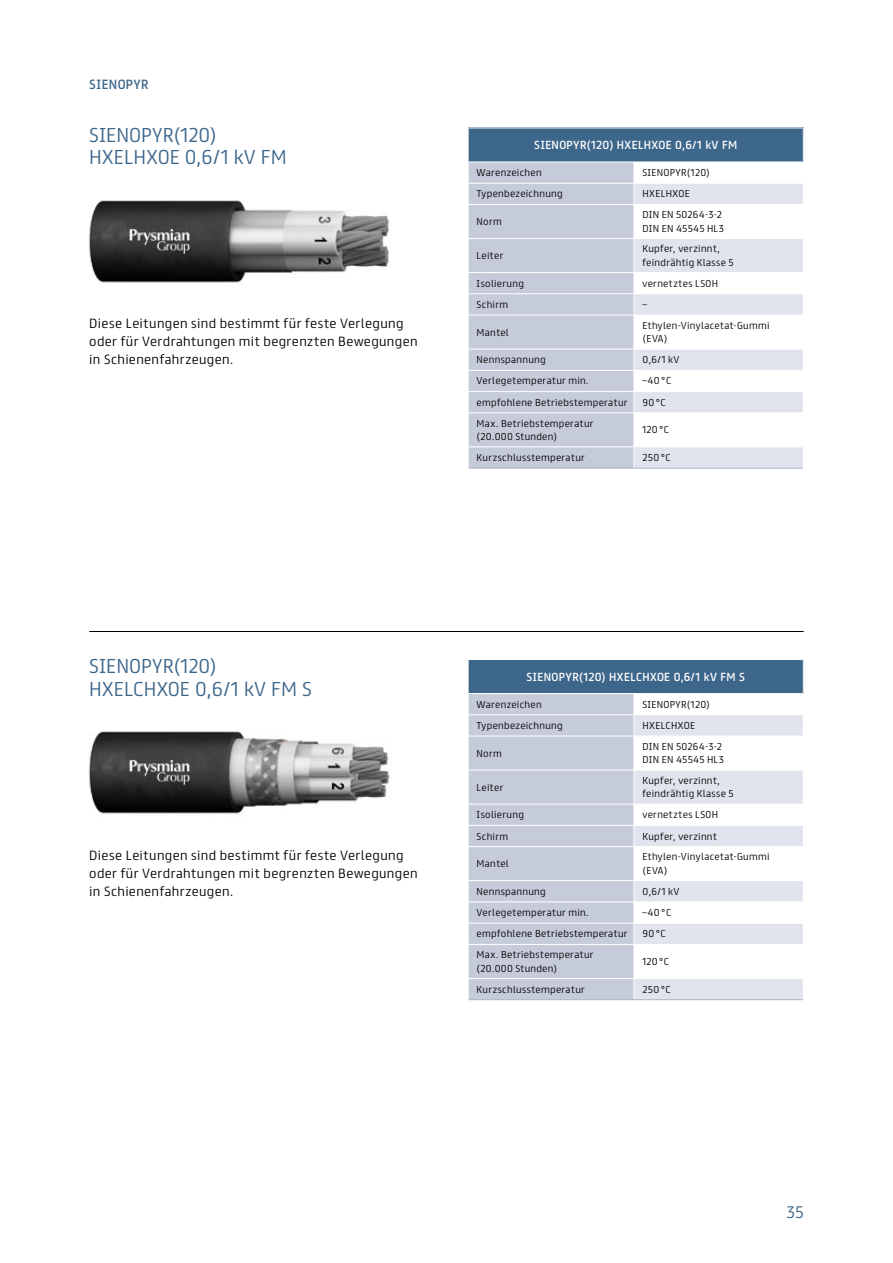
<style>
.page{position:relative;width:893px;height:1263px;background:#fff}
.page>*{position:absolute;margin:0;border:0;box-sizing:border-box;transform-origin:0 0}
.t1{font:300 18px/22.5px "FS Truman";color:#3d668b}
.t2{font:300 15px "FS Truman";color:#3d668b}
.t3{font:300 12px/18px "FS Truman";letter-spacing:.035em;color:#000}
.t4{font:12px "FS Truman";letter-spacing:.025em;color:#3d668b}
.t5{font:10.5px "FS Truman";letter-spacing:.03em;color:#fff}
.t6{font:300 9px/13.5px "FS Truman";letter-spacing:.035em;color:#000}
</style>
<div class="page">
<img style="left:89px;top:731px;width:301px;height:83px">
<img style="left:89px;top:200px;width:301px;height:83px">
<hr style="left:89px;top:631px;width:715px;height:1px;background:#000">
<div style="left:468px;top:128px;width:335px;height:34px;background:#3d668b"></div>
<div style="left:469px;top:163px;width:165px;height:20px;background:#c6cbda"></div>
<div style="left:469px;top:184px;width:165px;height:284px;background:#c6cbda"></div>
<hr style="left:468px;top:204px;width:166px;height:1px;background:#fff">
<hr style="left:468px;top:238px;width:166px;height:1px;background:#fff">
<hr style="left:468px;top:272px;width:166px;height:1px;background:#fff">
<hr style="left:468px;top:293px;width:166px;height:1px;background:#fff">
<hr style="left:468px;top:315px;width:166px;height:1px;background:#fff">
<hr style="left:468px;top:349px;width:166px;height:1px;background:#fff">
<hr style="left:468px;top:370px;width:166px;height:1px;background:#fff">
<hr style="left:468px;top:391px;width:166px;height:1px;background:#fff">
<hr style="left:468px;top:446px;width:166px;height:1px;background:#fff">
<hr style="left:468px;top:412px;width:166px;height:1px;background:#fff">
<hr style="left:468px;top:128px;width:166px;height:1px;background:#fff">
<hr style="left:468px;top:128px;width:1px;height:34px;background:#fff">
<hr style="left:634px;top:128px;width:170px;height:1px;background:#fff">
<svg style="left:468px;top:162px;width:1px;height:42px"></svg>
<svg style="left:468px;top:273px;width:1px;height:42px"></svg>
<svg style="left:468px;top:349px;width:1px;height:63px"></svg>
<hr style="left:468px;top:468px;width:166px;height:1px;background:#a9b3c7">
<svg style="left:468px;top:447px;width:1px;height:22px"></svg>
<svg style="left:634px;top:184px;width:169px;height:285px"></svg>
<div style="left:468px;top:659px;width:335px;height:34px;background:#3d668b"></div>
<div style="left:469px;top:694px;width:165px;height:20px;background:#c6cbda"></div>
<div style="left:469px;top:715px;width:165px;height:284px;background:#c6cbda"></div>
<hr style="left:468px;top:736px;width:166px;height:1px;background:#fff">
<hr style="left:468px;top:770px;width:166px;height:1px;background:#fff">
<hr style="left:468px;top:804px;width:166px;height:1px;background:#fff">
<hr style="left:468px;top:825px;width:166px;height:1px;background:#fff">
<hr style="left:468px;top:846px;width:166px;height:1px;background:#fff">
<hr style="left:468px;top:880px;width:166px;height:1px;background:#fff">
<hr style="left:468px;top:901px;width:166px;height:1px;background:#fff">
<hr style="left:468px;top:923px;width:166px;height:1px;background:#fff">
<hr style="left:468px;top:978px;width:166px;height:1px;background:#fff">
<hr style="left:468px;top:944px;width:166px;height:1px;background:#fff">
<hr style="left:468px;top:659px;width:166px;height:1px;background:#fff">
<hr style="left:468px;top:660px;width:1px;height:33px;background:#fff">
<hr style="left:634px;top:659px;width:170px;height:1px;background:#fff">
<svg style="left:468px;top:694px;width:1px;height:42px"></svg>
<svg style="left:468px;top:804px;width:1px;height:42px"></svg>
<svg style="left:468px;top:881px;width:1px;height:63px"></svg>
<hr style="left:468px;top:999px;width:166px;height:1px;background:#a9b3c7">
<svg style="left:468px;top:979px;width:1px;height:21px"></svg>
<svg style="left:634px;top:715px;width:169px;height:286px"></svg>
<h3 class="t4" style="left:89px;top:74px;width:61px">SIENOPYR</h3>
<h1 class="t1" style="left:89px;top:122px;width:199px">SIENOPYR(120)<br>HXELHXOE 0,6/1 kV FM</h1>
<h3 class="t3" style="left:89px;top:314px;width:330px">Diese Leitungen sind bestimmt für feste Verlegung oder für Verdrahtungen mit begrenzten Bewegungen in Schienenfahrzeugen.</h3>
<p class="t5" style="left:534px;top:136px;width:204px">SIENOPYR(120) HXELHXOE 0,6/1 kV FM</p>
<p class="t6" style="left:477px;top:165px;width:67px">Warenzeichen</p>
<p class="t6" style="left:642px;top:165px;width:69px">SIENOPYR(120)</p>
<p class="t6" style="left:477px;top:186px;width:88px">Typenbezeichnung</p>
<p class="t6" style="left:642px;top:186px;width:49px">HXELHXOE</p>
<p class="t6" style="left:477px;top:214px;width:27px">Norm</p>
<p class="t6" style="left:642px;top:207px;width:83px">DIN EN 50264-3-2<br>DIN EN 45545 HL3</p>
<p class="t6" style="left:477px;top:248px;width:28px">Leiter</p>
<p class="t6" style="left:642px;top:241px;width:93px">Kupfer, verzinnt, feindrähtig Klasse 5</p>
<p class="t6" style="left:477px;top:276px;width:49px">Isolierung</p>
<p class="t6" style="left:642px;top:276px;width:77px">vernetztes LS0H</p>
<p class="t6" style="left:477px;top:297px;width:33px">Schirm</p>
<p class="t6" style="left:642px;top:297px;width:6px">–</p>
<p class="t6" style="left:477px;top:325px;width:34px">Mantel</p>
<p class="t6" style="left:642px;top:318px;width:129px">Ethylen-Vinylacetat-Gummi (EVA)</p>
<p class="t6" style="left:477px;top:352px;width:71px">Nennspannung</p>
<p class="t6" style="left:642px;top:352px;width:39px">0,6/1 kV</p>
<p class="t6" style="left:477px;top:373px;width:114px">Verlegetemperatur min.</p>
<p class="t6" style="left:642px;top:373px;width:30px">–40°C</p>
<p class="t6" style="left:477px;top:395px;width:152px">empfohlene Betriebstemperatur</p>
<p class="t6" style="left:642px;top:395px;width:25px">90°C</p>
<p class="t6" style="left:477px;top:416px;width:118px">Max. Betriebstemperatur (20.000 Stunden)</p>
<p class="t6" style="left:642px;top:422px;width:28px">120°C</p>
<p class="t6" style="left:477px;top:450px;width:110px">Kurzschlusstemperatur</p>
<p class="t6" style="left:642px;top:450px;width:30px">250°C</p>
<h1 class="t1" style="left:89px;top:653px;width:224px">SIENOPYR(120)<br>HXELCHXOE 0,6/1 kV FM S</h1>
<h3 class="t3" style="left:89px;top:845px;width:330px">Diese Leitungen sind bestimmt für feste Verlegung oder für Verdrahtungen mit begrenzten Bewegungen in Schienenfahrzeugen.</h3>
<p class="t5" style="left:526px;top:667px;width:220px">SIENOPYR(120) HXELCHXOE 0,6/1 kV FM S</p>
<p class="t6" style="left:477px;top:697px;width:67px">Warenzeichen</p>
<p class="t6" style="left:642px;top:697px;width:69px">SIENOPYR(120)</p>
<p class="t6" style="left:477px;top:718px;width:88px">Typenbezeichnung</p>
<p class="t6" style="left:642px;top:718px;width:54px">HXELCHXOE</p>
<p class="t6" style="left:477px;top:745px;width:27px">Norm</p>
<p class="t6" style="left:642px;top:739px;width:83px">DIN EN 50264-3-2<br>DIN EN 45545 HL3</p>
<p class="t6" style="left:477px;top:779px;width:28px">Leiter</p>
<p class="t6" style="left:642px;top:773px;width:93px">Kupfer, verzinnt, feindrähtig Klasse 5</p>
<p class="t6" style="left:477px;top:807px;width:49px">Isolierung</p>
<p class="t6" style="left:642px;top:807px;width:77px">vernetztes LS0H</p>
<p class="t6" style="left:477px;top:828px;width:33px">Schirm</p>
<p class="t6" style="left:642px;top:828px;width:76px">Kupfer, verzinnt</p>
<p class="t6" style="left:477px;top:856px;width:34px">Mantel</p>
<p class="t6" style="left:642px;top:849px;width:129px">Ethylen-Vinylacetat-Gummi (EVA)</p>
<p class="t6" style="left:477px;top:884px;width:71px">Nennspannung</p>
<p class="t6" style="left:642px;top:884px;width:39px">0,6/1 kV</p>
<p class="t6" style="left:477px;top:905px;width:114px">Verlegetemperatur min.</p>
<p class="t6" style="left:642px;top:905px;width:30px">–40°C</p>
<p class="t6" style="left:477px;top:926px;width:152px">empfohlene Betriebstemperatur</p>
<p class="t6" style="left:642px;top:926px;width:25px">90°C</p>
<p class="t6" style="left:477px;top:947px;width:118px">Max. Betriebstemperatur (20.000 Stunden)</p>
<p class="t6" style="left:642px;top:954px;width:28px">120°C</p>
<p class="t6" style="left:477px;top:981px;width:110px">Kurzschlusstemperatur</p>
<p class="t6" style="left:642px;top:981px;width:30px">250°C</p>
<h2 class="t2" style="left:786px;top:1199px;width:19px">35</h2>
</div>
